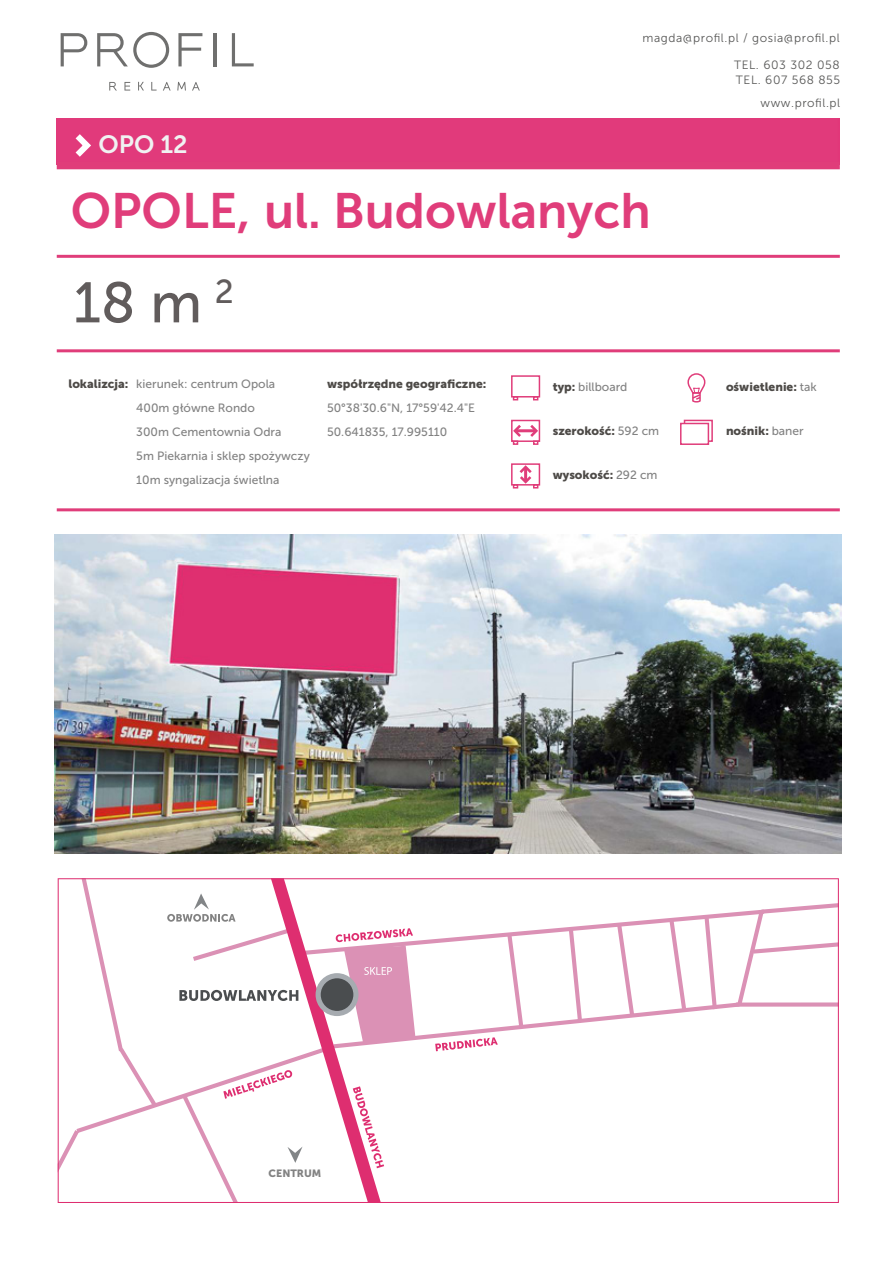
<style>
.page{position:relative;width:893px;height:1263px;background:#fff}
.page>*{position:absolute;margin:0;border:0;box-sizing:border-box;transform-origin:0 0}
.t1{font:56.85px "Museo Sans 500";color:#615c5c}
.t2{font:49.5px "Museo Sans 700";color:#e03d7a}
.t3{font:33.15px "Museo Sans 500";color:#615c5c}
.t4{font:24.9px "Museo Sans 700";color:#f0f2f2}
.t5{font:12px/24px "Museo Sans 500";color:#828282}
.t6{font:12px "Museo Sans 900";color:#4d4a47}
.t7{font:12px/15px "Museo Sans 300";letter-spacing:.05em;color:#575756}
.t8{font:10.5px "Museo Sans 900";color:#828282}
.s1{font-family:"Museo Sans 500";color:#828282}
.s2{font-family:"Museo Sans 900";color:#4d4a47}
</style>
<div class="page">
<div style="left:57px;top:118px;width:783px;height:44px;background:#e13a7b"></div>
<div style="left:57px;top:162px;width:783px;height:7px;background:#e03d7a"></div>
<hr style="left:57px;top:255px;width:783px;height:3px;background:#e03d7a">
<hr style="left:57px;top:349px;width:783px;height:3px;background:#e03d7a">
<hr style="left:57px;top:508px;width:783px;height:3px;background:#e03d7a">
<svg style="left:69px;top:128px;width:26px;height:34px"></svg>
<img style="left:55px;top:534px;width:787px;height:319px">
<svg style="left:109px;top:82px;width:8px;height:9px"></svg>
<svg style="left:124px;top:82px;width:6px;height:9px"></svg>
<svg style="left:151px;top:82px;width:6px;height:9px"></svg>
<svg style="left:163px;top:82px;width:8px;height:9px"></svg>
<svg style="left:192px;top:82px;width:8px;height:9px"></svg>
<svg style="left:138px;top:82px;width:6px;height:8px"></svg>
<svg style="left:177px;top:82px;width:9px;height:9px"></svg>
<svg style="left:61px;top:33px;width:26px;height:33px"></svg>
<svg style="left:178px;top:33px;width:24px;height:33px"></svg>
<hr style="left:214px;top:33px;width:3px;height:33px;background:#6f6f6e">
<svg style="left:232px;top:33px;width:22px;height:33px"></svg>
<svg style="left:97px;top:32px;width:72px;height:36px"></svg>
<svg style="left:58px;top:878px;width:781px;height:325px"></svg>
<svg style="left:76px;top:878px;width:688px;height:325px"></svg>
<svg style="left:687px;top:373px;width:19px;height:30px"></svg>
<div style="left:511px;top:375px;width:29px;height:22px;border:2px solid #e03d7a"></div>
<svg style="left:513px;top:396px;width:5px;height:4px"></svg>
<svg style="left:533px;top:396px;width:5px;height:4px"></svg>
<div style="left:680px;top:423px;width:29px;height:22px;border:2px solid #e03d7a"></div>
<svg style="left:683px;top:419px;width:30px;height:24px"></svg>
<div style="left:511px;top:420px;width:29px;height:22px;border:2px solid #e03d7a"></div>
<svg style="left:511px;top:422px;width:29px;height:23px"></svg>
<hr style="left:515px;top:429px;width:21px;height:3px;background:#e03d7a">
<div style="left:511px;top:463px;width:29px;height:23px;border:2px solid #e03d7a"></div>
<svg style="left:513px;top:463px;width:25px;height:25px"></svg>
<p class="t7" style="left:642px;top:30px;width:199px">magda@profil.pl / gosia@profil.pl</p>
<h3 class="t4" style="left:98px;top:130px;width:91px">OPO 12</h3>
<h2 class="t2" style="left:71px;top:183px;width:581px">OPOLE, ul. Budowlanych</h2>
<h1 class="t1" style="left:73px;top:272px;width:130px">18 m</h1>
<h3 class="t3" style="left:215px;top:274px;width:20px">2</h3>
<p class="t7" style="left:734px;top:57px;width:108px">TEL. 603 302 058<br>TEL. 607 568 855</p>
<p class="t7" style="left:760px;top:95px;width:81px">www.profil.pl</p>
<p class="t5" style="left:136px;top:372px;width:175px">kierunek: centrum Opola<br>400m główne Rondo<br>300m Cementownia Odra<br>5m Piekarnia i sklep spożywczy<br>10m syngalizacja świetlna</p>
<p class="t6" style="left:327px;top:377px;width:161px">współrzędne geograficzne:</p>
<p class="t6" style="left:726px;top:380px;width:92px">oświetlenie: <span class="s1">tak</span></p>
<p class="t6" style="left:726px;top:424px;width:79px">nośnik: <span class="s1">baner</span></p>
<p class="t6" style="left:68px;top:377px;width:61px">lokalizcja:</p>
<p class="t5" style="left:553px;top:375px;width:76px"><span class="s2">typ:</span> billboard</p>
<p class="t6" style="left:553px;top:424px;width:108px">szerokość: <span class="s1">592 cm</span></p>
<p class="t6" style="left:553px;top:468px;width:106px">wysokość: <span class="s1">292 cm</span></p>
<p class="t5" style="left:327px;top:395px;width:150px">50°38'30.6"N, 17°59'42.4"E<br>50.641835, 17.995110</p>
<p class="t8" style="left:269px;top:1168px;width:54px">CENTRUM</p>
</div>
